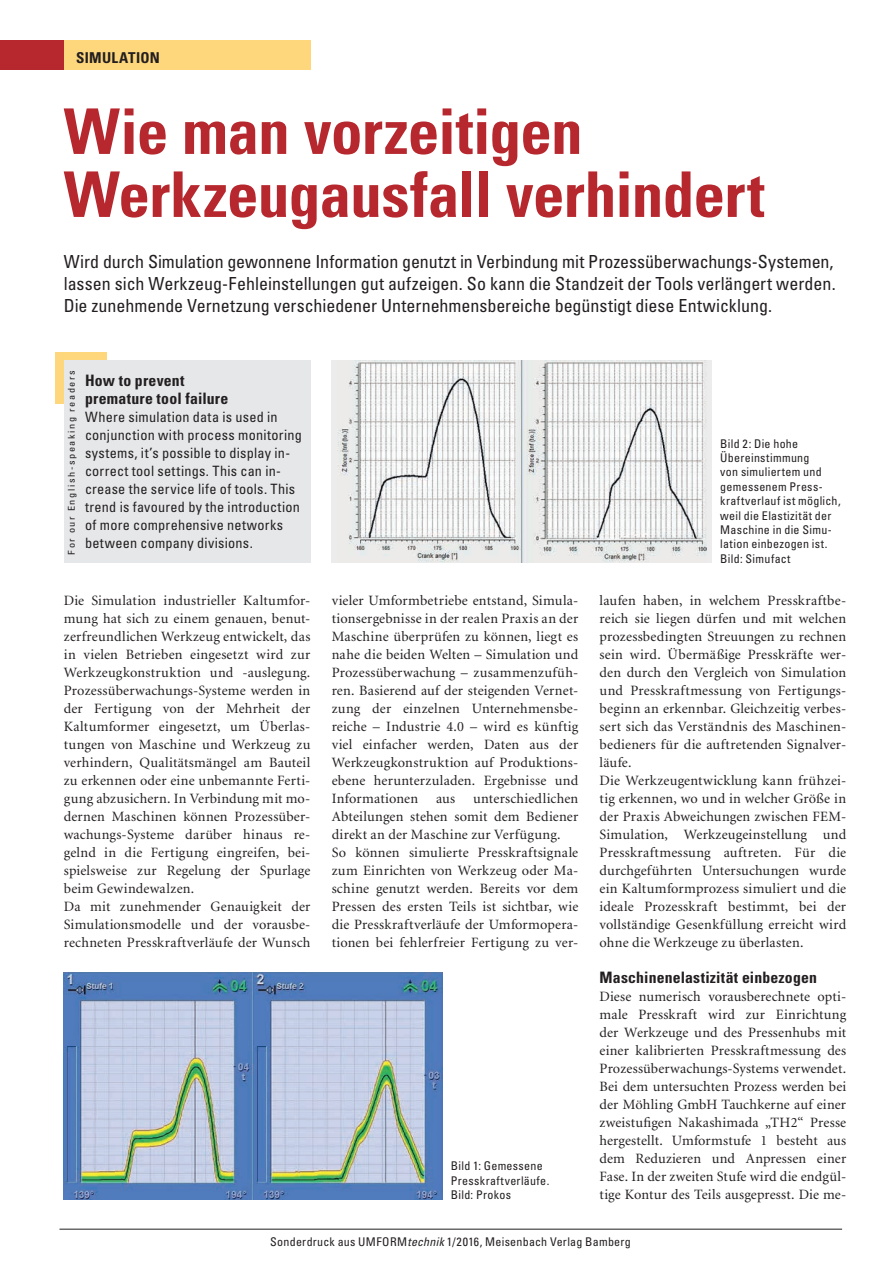
<style>
.page{position:relative;width:893px;height:1263px;background:#fff}
.page>*{position:absolute;margin:0;border:0;box-sizing:border-box;transform-origin:0 0}
.t1{font:700 condensed 63px/63px "Univers LT";letter-spacing:-.01em;color:#b7282e}
.t2{font:condensed 18px/21.6px "Univers LT";letter-spacing:-.005em;color:#231f20;text-align:justify}
.t3{font:700 condensed 15.75px/18px "Univers LT";letter-spacing:.01em;color:#231f20}
.t4{font:700 condensed 15px "Univers LT";letter-spacing:.02em;color:#231f20}
.t5{font:14.25px/18px "Minion LT";letter-spacing:.015em;color:#231f20}
.t6{font:condensed 14.25px/18px "Univers LT";letter-spacing:.015em;color:#231f20}
.t7{font:condensed 12px/14.4px "Univers LT";letter-spacing:.025em;color:#231f20}
.t8{font:condensed 9.3px "Univers LT";letter-spacing:.155em;color:#231f20;scale:1.1 1}
.s1{font-style:italic}
</style>
<div class="page">
<div style="left:64px;top:40px;width:246px;height:30px;background:#fed77d"></div>
<div style="left:0;top:40px;width:64px;height:30px;background:#b7282e"></div>
<div style="left:55px;top:353px;width:51px;height:51px;background:#fed77d"></div>
<div style="left:64px;top:361px;width:246px;height:202px;background:#e6e7e9"></div>
<img style="left:64px;top:972px;width:378px;height:227px">
<div style="left:332px;top:360px;width:380px;height:203px;background:#ebeceb"></div>
<img style="left:337px;top:360px;width:369px;height:203px">
<hr style="left:59px;top:1229px;width:783px;height:1px;background:#231f20">
<p class="t4" style="left:76px;top:48px;width:85px">SIMULATION</p>
<h1 class="t1" style="left:64px;top:100px;width:702px">Wie man vorzeitigen<br>Werkzeugausfall verhindert</h1>
<p class="t2" style="left:64px;top:251px;width:773px">Wird durch Simulation gewonnene Information genutzt in Verbindung mit Prozessüberwachungs-Systemen, lassen sich Werkzeug-Fehleinstellungen gut aufzeigen. So kann die Standzeit der Tools verlängert werden.<br>Die zunehmende Vernetzung verschiedener Unternehmensbereiche begünstigt diese Entwicklung.</p>
<p class="t8" style="left:66px;top:555px;width:169px;rotate:-90deg">For our English-speaking readers</p>
<p class="t3" style="left:85px;top:372px;width:145px">How to prevent premature tool failure</p>
<p class="t6" style="left:85px;top:408px;width:218px">Where simulation data is used in conjunction with process monitoring systems, it’s possible to display in&shy;correct tool settings. This can in&shy;crease the service life of tools. This trend is favoured by the introduction of more comprehensive networks between company divisions.</p>
<p class="t7" style="left:720px;top:436px;width:122px">Bild 2: Die hohe<br>Übereinstimmung<br>von simuliertem und gemessenem Press&shy;kraftverlauf ist möglich, weil die Elastizität der<br>Maschine in die Simu&shy;lation einbezogen ist.<br>Bild: Simufact</p>
<p class="t5" style="left:64px;top:592px;width:248px">Die Simulation industrieller Kaltumfor&shy;mung hat sich zu einem genauen, benut&shy;zerfreundlichen Werkzeug entwickelt, das in vielen Betrieben eingesetzt wird zur Werkzeugkonstruktion und -auslegung.<br>Prozessüberwachungs-Systeme werden in der Fertigung von der Mehrheit der Kaltumformer eingesetzt, um Überlas&shy;tungen von Maschine und Werkzeug zu verhindern, Qualitätsmängel am Bauteil zu erkennen oder eine unbemannte Ferti&shy;gung abzusichern. In Verbindung mit mo&shy;dernen Maschinen können Prozessüber&shy;wachungs-Systeme darüber hinaus re&shy;gelnd in die Fertigung eingreifen, bei&shy;spielsweise zur Regelung der Spurlage beim Gewindewalzen.<br>Da mit zunehmender Genauigkeit der Simulationsmodelle und der vorausbe&shy;rechneten Presskraftverläufe der Wunsch</p>
<p class="t5" style="left:332px;top:592px;width:248px">vieler Umformbetriebe entstand, Simula&shy;tionsergebnisse in der realen Praxis an der Maschine überprüfen zu können, liegt es nahe die beiden Welten – Simulation und Prozessüberwachung – zusammenzufüh&shy;ren. Basierend auf der steigenden Vernet&shy;zung der einzelnen Unternehmensbe&shy;reiche – Industrie 4.0 – wird es künftig viel einfacher werden, Daten aus der Werkzeugkonstruktion auf Produktions&shy;ebene herunterzuladen. Ergebnisse und Informationen aus unterschiedlichen Abteilungen stehen somit dem Bediener direkt an der Maschine zur Verfügung.<br>So können simulierte Presskraftsignale zum Einrichten von Werkzeug oder Ma&shy;schine genutzt werden. Bereits vor dem Pressen des ersten Teils ist sichtbar, wie die Presskraftverläufe der Umformopera&shy;tionen bei fehlerfreier Fertigung zu ver-</p>
<p class="t5" style="left:600px;top:592px;width:248px">laufen haben, in welchem Presskraftbe&shy;reich sie liegen dürfen und mit welchen prozessbedingten Streuungen zu rechnen sein wird. Übermäßige Presskräfte wer&shy;den durch den Vergleich von Simulation und Presskraftmessung von Fertigungs&shy;beginn an erkennbar. Gleichzeitig verbes&shy;sert sich das Verständnis des Maschinen&shy;bedieners für die auftretenden Signalver&shy;läufe.<br>Die Werkzeugentwicklung kann frühzei&shy;tig erkennen, wo und in welcher Größe in der Praxis Abweichungen zwischen FEM-Simulation, Werkzeugeinstellung und Presskraftmessung auftreten. Für die durchgeführten Untersuchungen wurde ein Kaltumformprozess simuliert und die ideale Prozesskraft bestimmt, bei der vollständige Gesenkfüllung erreicht wird ohne die Werkzeuge zu überlasten.</p>
<p class="t3" style="left:600px;top:968px;width:219px">Maschinenelastizität einbezogen</p>
<p class="t5" style="left:600px;top:988px;width:248px;text-align:justify">Diese numerisch vorausberechnete opti&shy;male Presskraft wird zur Einrichtung der Werkzeuge und des Pressenhubs mit einer kalibrierten Presskraftmessung des Prozessüberwachungs-Systems verwendet.<br>Bei dem untersuchten Prozess werden bei der Möhling GmbH Tauchkerne auf einer zweistufigen Nakashimada „TH2“ Presse hergestellt. Umformstufe 1 besteht aus dem Reduzieren und Anpressen einer Fase. In der zweiten Stufe wird die endgül&shy;tige Kontur des Teils ausgepresst. Die me-</p>
<p class="t7" style="left:451px;top:1158px;width:100px">Bild 1: Gemessene<br>Presskraftverläufe.<br>Bild: Prokos</p>
<p class="t7" style="left:270px;top:1234px;width:362px">Sonderdruck aus UMFORM<span class="s1">technik</span> 1/2016, Meisenbach Verlag Bamberg</p>
</div>
